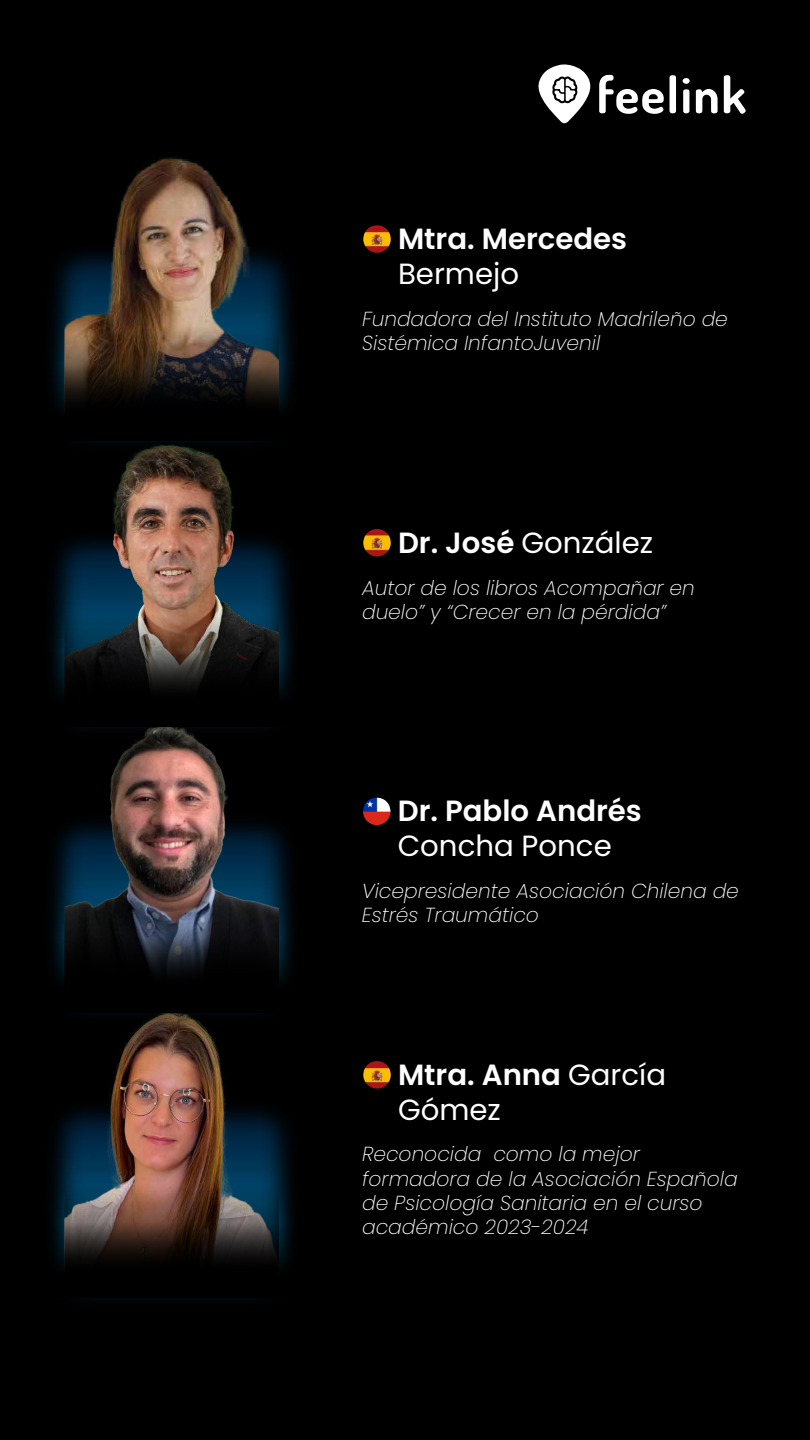
<style>
.page{position:relative;width:810px;height:1440px;background:#000}
.page>*{position:absolute;margin:0;border:0;box-sizing:border-box;transform-origin:0 0}
.t1{font:29.17px/35px "Poppins";color:#fff}
.t2{font:600 29.17px "Poppins";color:#fff}
.t3{font:italic 200 20.25px/24.3px "Poppins";color:#fff}
.s1{font-weight:600}
</style>
<div class="page">
<svg style="left:538px;top:64px;width:52px;height:59px"></svg>
<svg style="left:724px;top:75px;width:22px;height:39px"></svg>
<svg style="left:696px;top:89px;width:22px;height:25px"></svg>
<svg style="left:599px;top:75px;width:65px;height:39px"></svg>
<svg style="left:670px;top:75px;width:6px;height:39px"></svg>
<svg style="left:682px;top:78px;width:8px;height:36px"></svg>
<img style="left:52px;top:1148px;width:240px;height:151px">
<img style="left:65px;top:1148px;width:214px;height:55px">
<img style="left:52px;top:864px;width:240px;height:284px">
<img style="left:65px;top:864px;width:214px;height:54px">
<img style="left:52px;top:261px;width:240px;height:84px">
<img style="left:66px;top:157px;width:213px;height:104px">
<img style="left:65px;top:261px;width:214px;height:84px">
<img style="left:52px;top:441px;width:339px;height:423px">
<img style="left:65px;top:442px;width:214px;height:105px">
<svg style="left:65px;top:547px;width:214px;height:85px;background:#474d53"></svg>
<svg style="left:52px;top:632px;width:339px;height:95px"></svg>
<svg style="left:52px;top:1203px;width:241px;height:95px"></svg>
<img style="left:363px;top:225px;width:28px;height:28px">
<svg style="left:52px;top:345px;width:241px;height:66px"></svg>
<svg style="left:52px;top:918px;width:241px;height:94px"></svg>
<img style="left:363px;top:798px;width:28px;height:27px">
<img style="left:363px;top:1061px;width:28px;height:28px">
<h1 class="t2" style="left:398px;top:222px;width:231px">Mtra. Mercedes</h1>
<h1 class="t1" style="left:398px;top:257px;width:123px">Bermejo</h1>
<p class="t3" style="left:362px;top:306px;width:367px">Fundadora del Instituto Madrileño de<br>Sistémica InfantoJuvenil</p>
<h1 class="t1" style="left:398px;top:525px;width:257px"><span class="s1">Dr. José</span> González</h1>
<p class="t3" style="left:362px;top:576px;width:334px">Autor de los libros Acompañar en duelo” y “Crecer en la pérdida”</p>
<h1 class="t2" style="left:398px;top:794px;width:246px">Dr. Pablo Andrés</h1>
<h1 class="t1" style="left:398px;top:829px;width:216px">Concha Ponce</h1>
<p class="t3" style="left:362px;top:879px;width:379px">Vicepresidente Asociación Chilena de<br>Estrés Traumático</p>
<h1 class="t1" style="left:398px;top:1057px;width:270px"><span class="s1">Mtra. Anna</span> García<br>Gómez</h1>
<p class="t3" style="left:362px;top:1142px;width:377px">Reconocida como la mejor formadora de la Asociación Española de Psicología Sanitaria en el curso académico 2023-2024</p>
</div>
